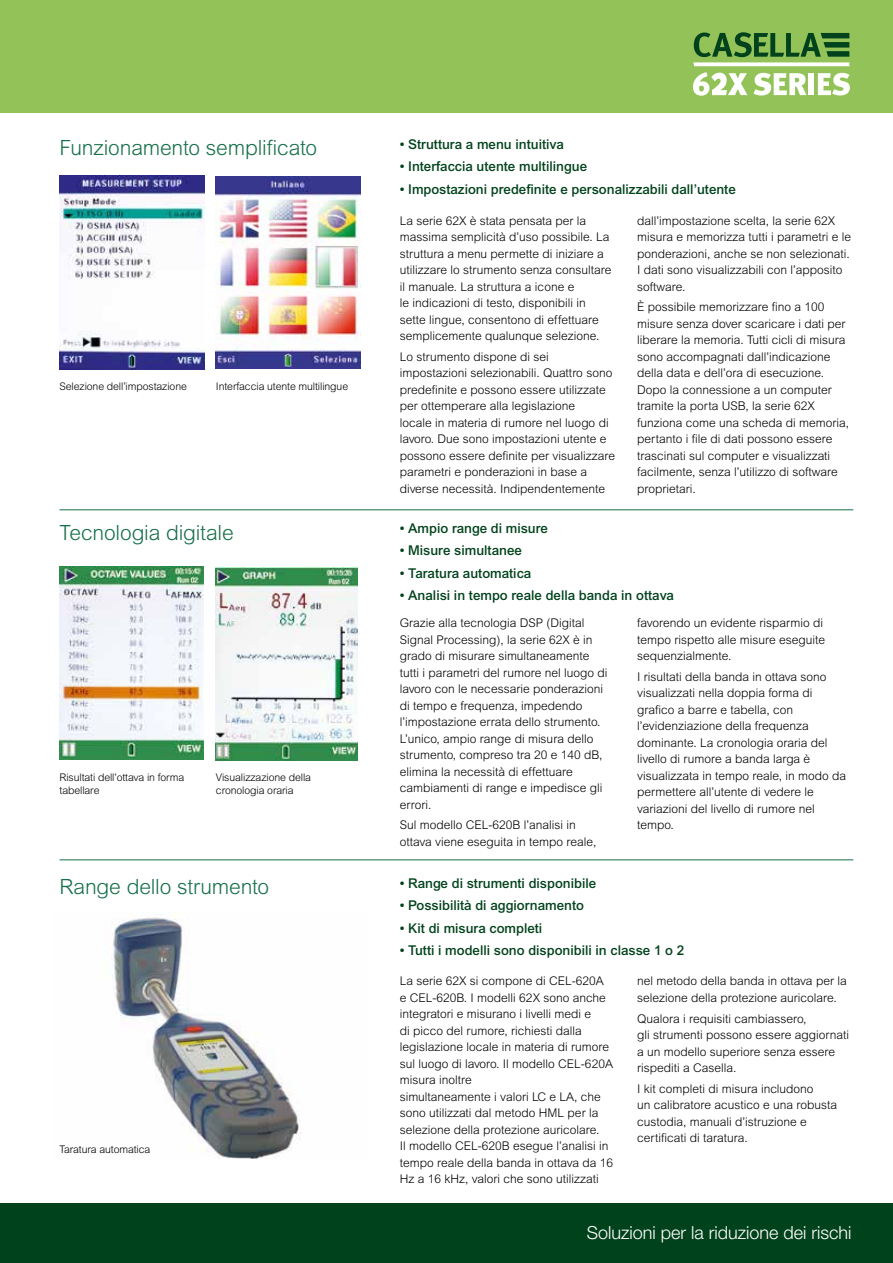
<style>
.page{position:relative;width:893px;height:1263px;background:#fff}
.page>*{position:absolute;margin:0;border:0;box-sizing:border-box;transform-origin:0 0}
.t1{font:300 21px "Arial";letter-spacing:-.01em;color:#177049}
.t2{font:300 18px "Helvetica Neue LT";color:#fff}
.t3{font:500 13.5px "Arial";color:#00421b}
.t4{font:300 12px/16.5px "Arial";color:#000}
.t5{font:300 10.5px/12.6px "Arial";letter-spacing:-.01em;color:#000}
</style>
<div class="page">
<div style="left:0;top:0;width:893px;height:113px;background:#93c358"></div>
<svg style="left:693px;top:32px;width:156px;height:34px"></svg>
<svg style="left:753px;top:73px;width:53px;height:22px"></svg>
<div style="left:808px;top:73px;width:6px;height:22px;background:#fff"></div>
<svg style="left:818px;top:73px;width:32px;height:22px"></svg>
<svg style="left:693px;top:72px;width:54px;height:24px"></svg>
<div style="left:0;top:1203px;width:893px;height:60px;background:#00421b"></div>
<img style="left:216px;top:176px;width:144px;height:193px">
<img style="left:60px;top:175px;width:144px;height:194px">
<img style="left:216px;top:567px;width:142px;height:194px">
<img style="left:60px;top:566px;width:143px;height:194px">
<img style="left:112px;top:912px;width:189px;height:247px">
<hr style="left:60px;top:509px;width:793px;height:1px;background:#177049">
<hr style="left:60px;top:859px;width:793px;height:1px;background:#177049">
<h1 class="t1" style="left:60px;top:136px;width:259px">Funzionamento semplificato</h1>
<p class="t5" style="left:60px;top:380px;width:129px">Selezione dell’impostazione</p>
<p class="t5" style="left:216px;top:380px;width:134px">Interfaccia utente multilingue</p>
<h1 class="t1" style="left:60px;top:521px;width:176px">Tecnologia digitale</h1>
<p class="t5" style="left:60px;top:771px;width:126px">Risultati dell’ottava in forma tabellare</p>
<p class="t5" style="left:216px;top:771px;width:97px">Visualizzazione della cronologia oraria</p>
<h1 class="t1" style="left:60px;top:875px;width:211px">Range dello strumento</h1>
<p class="t5" style="left:60px;top:1143px;width:92px">Taratura automatica</p>
<p class="t3" style="left:400px;top:136px;width:166px">• Struttura a menu intuitiva</p>
<p class="t3" style="left:400px;top:159px;width:189px">• Interfaccia utente multilingue</p>
<p class="t3" style="left:400px;top:181px;width:338px">• Impostazioni predefinite e personalizzabili dall’utente</p>
<p class="t4" style="left:400px;top:212px;width:213px">La serie 62X è stata pensata per la massima semplicità d’uso possibile. La struttura a menu permette di iniziare a utilizzare lo strumento senza consultare il manuale. La struttura a icone e<br>le indicazioni di testo, disponibili in sette lingue, consentono di effettuare semplicemente qualunque selezione.</p>
<p class="t4" style="left:400px;top:348px;width:217px">Lo strumento dispone di sei impostazioni selezionabili. Quattro sono predefinite e possono essere utilizzate per ottemperare alla legislazione<br>locale in materia di rumore nel luogo di lavoro. Due sono impostazioni utente e possono essere definite per visualizzare parametri e ponderazioni in base a diverse necessità. Indipendentemente</p>
<p class="t4" style="left:637px;top:212px;width:216px">dall’impostazione scelta, la serie 62X misura e memorizza tutti i parametri e le ponderazioni, anche se non selezionati.<br>I dati sono visualizzabili con l’apposito software.</p>
<p class="t4" style="left:637px;top:299px;width:213px">È possibile memorizzare fino a 100 misure senza dover scaricare i dati per liberare la memoria. Tutti cicli di misura sono accompagnati dall’indicazione della data e dell’ora di esecuzione.<br>Dopo la connessione a un computer tramite la porta USB, la serie 62X funziona come una scheda di memoria, pertanto i file di dati possono essere trascinati sul computer e visualizzati facilmente, senza l’utilizzo di software proprietari.</p>
<p class="t3" style="left:400px;top:520px;width:150px">• Ampio range di misure</p>
<p class="t3" style="left:400px;top:543px;width:124px">• Misure simultanee</p>
<p class="t3" style="left:400px;top:565px;width:133px">• Taratura automatica</p>
<p class="t3" style="left:400px;top:587px;width:276px">• Analisi in tempo reale della banda in ottava</p>
<p class="t4" style="left:400px;top:615px;width:209px">Grazie alla tecnologia DSP (Digital Signal Processing), la serie 62X è in grado di misurare simultaneamente tutti i parametri del rumore nel luogo di lavoro con le necessarie ponderazioni di tempo e frequenza, impedendo l’impostazione errata dello strumento.<br>L’unico, ampio range di misura dello strumento, compreso tra 20 e 140 dB, elimina la necessità di effettuare cambiamenti di range e impedisce gli errori.</p>
<p class="t4" style="left:400px;top:817px;width:198px">Sul modello CEL-620B l’analisi in ottava viene eseguita in tempo reale,</p>
<p class="t4" style="left:637px;top:615px;width:190px">favorendo un evidente risparmio di tempo rispetto alle misure eseguite sequenzialmente.</p>
<p class="t4" style="left:637px;top:668px;width:211px">I risultati della banda in ottava sono visualizzati nella doppia forma di grafico a barre e tabella, con l’evidenziazione della frequenza dominante. La cronologia oraria del livello di rumore a banda larga è visualizzata in tempo reale, in modo da permettere all’utente di vedere le variazioni del livello di rumore nel tempo.</p>
<p class="t3" style="left:400px;top:875px;width:198px">• Range di strumenti disponibile</p>
<p class="t3" style="left:400px;top:898px;width:186px">• Possibilità di aggiornamento</p>
<p class="t3" style="left:400px;top:920px;width:144px">• Kit di misura completi</p>
<p class="t3" style="left:400px;top:942px;width:286px">• Tutti i modelli sono disponibili in classe 1 o 2</p>
<p class="t4" style="left:400px;top:973px;width:215px">La serie 62X si compone di CEL-620A e CEL-620B. I modelli 62X sono anche integratori e misurano i livelli medi e<br>di picco del rumore, richiesti dalla legislazione locale in materia di rumore sul luogo di lavoro. Il modello CEL-620A misura inoltre<br>simultaneamente i valori LC e LA, che sono utilizzati dal metodo HML per la selezione della protezione auricolare.<br>Il modello CEL-620B esegue l’analisi in tempo reale della banda in ottava da 16<br>Hz a 16 kHz, valori che sono utilizzati</p>
<p class="t4" style="left:637px;top:973px;width:211px">nel metodo della banda in ottava per la selezione della protezione auricolare.</p>
<p class="t4" style="left:637px;top:1010px;width:214px">Qualora i requisiti cambiassero,<br>gli strumenti possono essere aggiornati a un modello superiore senza essere rispediti a Casella.</p>
<p class="t4" style="left:637px;top:1080px;width:201px">I kit completi di misura includono<br>un calibratore acustico e una robusta custodia, manuali d’istruzione e certificati di taratura.</p>
<h2 class="t2" style="left:587px;top:1221px;width:266px">Soluzioni per la riduzione dei rischi</h2>
</div>
